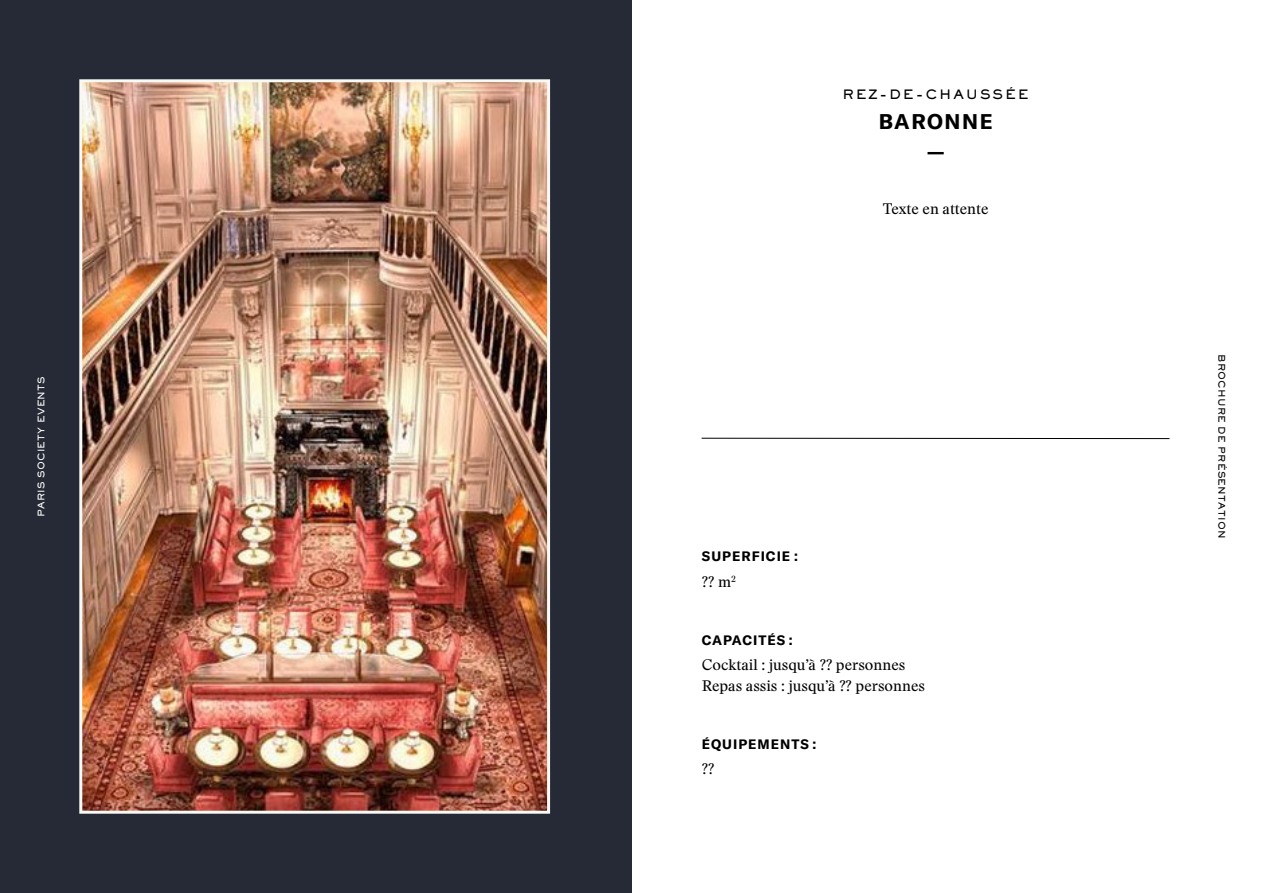
<style>
.page{position:relative;width:1263px;height:893px;background:#fff}
.page>*{position:absolute;margin:0;border:0;box-sizing:border-box;transform-origin:0 0}
.t1{font:700 21px/30px "GT America";letter-spacing:.075em;color:#000;text-align:center}
.t2{font:15px/21px "Stanley";color:#000}
.t3{font:700 13.5px "GT America";letter-spacing:.075em;color:#000}
.t4{font:800 12.75px "Sackers Gothic Std";letter-spacing:.15em;color:#000}
.t5{font:800 9px "Sackers Gothic Std";letter-spacing:.025em;color:#000}
.t6{font:800 9px "Sackers Gothic Std";letter-spacing:.025em;color:#fff}
</style>
<div class="page">
<div style="left:0;top:0;width:631px;height:893px;background:#252a36"></div>
<img style="left:83px;top:83px;width:463px;height:727px">
<div style="left:79px;top:79px;width:471px;height:735px;border:3px solid #f8f9f3"></div>
<hr style="left:702px;top:438px;width:467px;height:1px;background:#000">
<p class="t6" style="left:35px;top:517px;width:142px;rotate:-90deg">PARIS SOCIETY EVENTS</p>
<p class="t4" style="left:843px;top:86px;width:188px">REZ-DE-CHAUSSÉE</p>
<h1 class="t1" style="left:879px;top:106px;width:115px">BARONNE —</h1>
<p class="t2" style="left:883px;top:198px;width:107px">Texte en attente</p>
<p class="t3" style="left:702px;top:548px;width:98px">SUPERFICIE :</p>
<p class="t2" style="left:702px;top:571px;width:36px">?? m<sup>2</sup></p>
<p class="t3" style="left:702px;top:631px;width:92px">CAPACITÉS :</p>
<p class="t2" style="left:702px;top:654px;width:225px">Cocktail : jusqu’à ?? personnes<br>Repas assis : jusqu’à ?? personnes</p>
<p class="t3" style="left:702px;top:736px;width:116px">ÉQUIPEMENTS :</p>
<p class="t2" style="left:702px;top:759px;width:14px">??</p>
<p class="t5" style="left:1228px;top:354px;width:185px;rotate:90deg">BROCHURE DE PRÉSENTATION</p>
</div>
